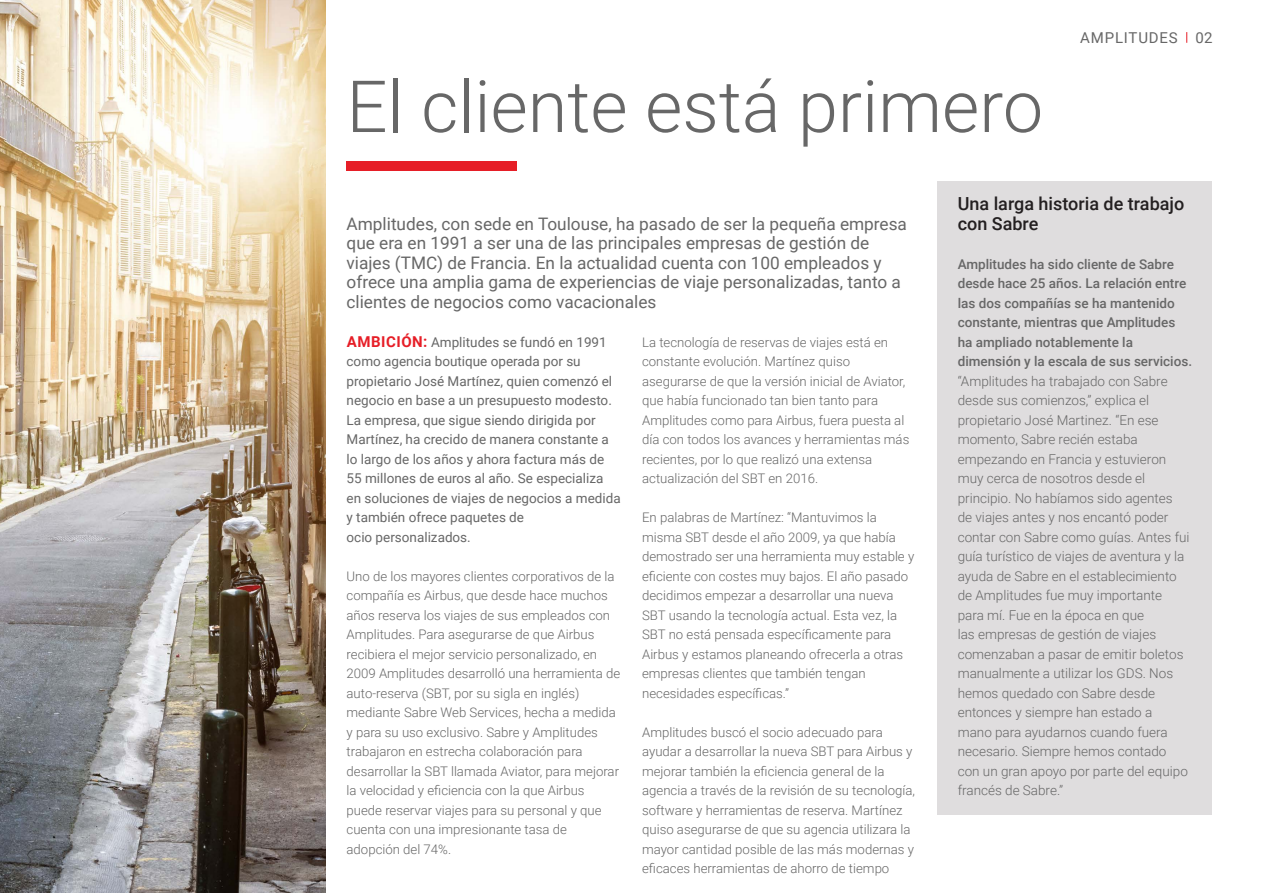
<style>
.page{position:relative;width:1263px;height:893px;background:#fff}
.page>*{position:absolute;margin:0;border:0;box-sizing:border-box;transform-origin:0 0}
.Sabre_Copy_Intro{font:300 72px "Roboto";color:#676767}
.Sabre_Copy_Intro-2{font:500 18px/19.5px "Roboto";color:#231f20}
.Sabre_Standfirst{font:17.25px/19.5px "Roboto";color:#676767}
.t1{font:15px "Roboto";letter-spacing:.055em;color:#676767}
.Box_Intro_Copy{font:300 13.5px/19.5px "Roboto";color:#676767}
.Sabre_Copy_Intro-3{font:13.5px/19.5px "Roboto";color:#676767}
.Sabre_Copy_Intro-4{font:300 13.2px/19.5px "Roboto";color:#676767}
.Sabre_Copy{font:300 13.2px/19.5px "Roboto";color:#676767}
.s1{font-weight:700;font-size:15px;color:#e61e27}
.s2{font-weight:500}
</style>
<div class="page">
<div style="left:938px;top:181px;width:274px;height:633px;background:#dfddde"></div>
<div style="left:347px;top:161px;width:170px;height:10px;background:#e61e27"></div>
<img style="left:0;top:0;width:325px;height:893px">
<p class="Sabre_Copy_Intro" style="left:347px;top:56px;width:698px">El cliente está primero</p>
<p class="t1" style="left:1080px;top:27px;width:99px">AMPLITUDES</p>
<p class="t1" style="left:1195px;top:27px;width:19px">02</p>
<p class="Sabre_Standfirst" style="left:347px;top:213px;width:562px">Amplitudes, con sede en Toulouse, ha pasado de ser la pequeña empresa que era en 1991 a ser una de las principales empresas de gestión de viajes (TMC) de Francia. En la actualidad cuenta con 100 empleados y ofrece una amplia gama de experiencias de viaje personalizadas, tanto a clientes de negocios como vacacionales</p>
<p class="Sabre_Copy_Intro-3" style="left:347px;top:331px;width:276px"><span class="s1">AMBICIÓN:</span> Amplitudes se fundó en 1991 como agencia boutique operada por su propietario José Martínez, quien comenzó el negocio en base a un presupuesto modesto.<br>La empresa, que sigue siendo dirigida por Martínez, ha crecido de manera constante a lo largo de los años y ahora factura más de 55 millones de euros al año. Se especializa en soluciones de viajes de negocios a medida y también ofrece paquetes de<br>ocio personalizados.</p>
<p class="Sabre_Copy" style="left:347px;top:566px;width:275px">Uno de los mayores clientes corporativos de la compañía es Airbus, que desde hace muchos años reserva los viajes de sus empleados con Amplitudes. Para asegurarse de que Airbus recibiera el mejor servicio personalizado, en 2009 Amplitudes desarrolló una herramienta de auto-reserva (SBT, por su sigla en inglés) mediante Sabre Web Services, hecha a medida y para su uso exclusivo. Sabre y Amplitudes trabajaron en estrecha colaboración para desarrollar la SBT llamada Aviator, para mejorar la velocidad y eficiencia con la que Airbus puede reservar viajes para su personal y que cuenta con una impresionante tasa de adopción del 74%.</p>
<p class="Sabre_Copy_Intro-4" style="left:642px;top:332px;width:269px">La tecnología de reservas de viajes está en constante evolución. Martínez quiso asegurarse de que la versión inicial de Aviator, que había funcionado tan bien tanto para Amplitudes como para Airbus, fuera puesta al día con todos los avances y herramientas más recientes, por lo que realizó una extensa actualización del SBT en 2016.</p>
<p class="Sabre_Copy_Intro-4" style="left:642px;top:507px;width:274px">En palabras de Martínez: “Mantuvimos la misma SBT desde el año 2009, ya que había demostrado ser una herramienta muy estable y eficiente con costes muy bajos. El año pasado decidimos empezar a desarrollar una nueva SBT usando la tecnología actual. Esta vez, la SBT no está pensada específicamente para Airbus y estamos planeando ofrecerla a otras empresas clientes que también tengan necesidades específicas.”</p>
<p class="Sabre_Copy_Intro-4" style="left:642px;top:722px;width:274px">Amplitudes buscó el socio adecuado para ayudar a desarrollar la nueva SBT para Airbus y mejorar también la eficiencia general de la agencia a través de la revisión de su tecnología, software y herramientas de reserva. Martínez quiso asegurarse de que su agencia utilizara la mayor cantidad posible de las más modernas y eficaces herramientas de ahorro de tiempo</p>
<p class="Sabre_Copy_Intro-2" style="left:958px;top:193px;width:228px">Una larga historia de trabajo con Sabre</p>
<p class="Box_Intro_Copy" style="left:958px;top:253px;width:236px"><span class="s2">Amplitudes ha sido cliente de Sabre desde hace 25 años. La relación entre las dos compañías se ha mantenido constante, mientras que Amplitudes ha ampliado notablemente la dimensión y la escala de sus servicios. </span>“Amplitudes ha trabajado con Sabre desde sus comienzos,” explica el propietario José Martinez. “En ese momento, Sabre recién estaba empezando en Francia y estuvieron muy cerca de nosotros desde el principio. No habíamos sido agentes<br>de viajes antes y nos encantó poder contar con Sabre como guías. Antes fui guía turístico de viajes de aventura y la ayuda de Sabre en el establecimiento de Amplitudes fue muy importante<br>para mí. Fue en la época en que<br>las empresas de gestión de viajes comenzaban a pasar de emitir boletos manualmente a utilizar los GDS. Nos hemos quedado con Sabre desde entonces y siempre han estado a<br>mano para ayudarnos cuando fuera necesario. Siempre hemos contado<br>con un gran apoyo por parte del equipo francés de Sabre.”</p>
</div>
